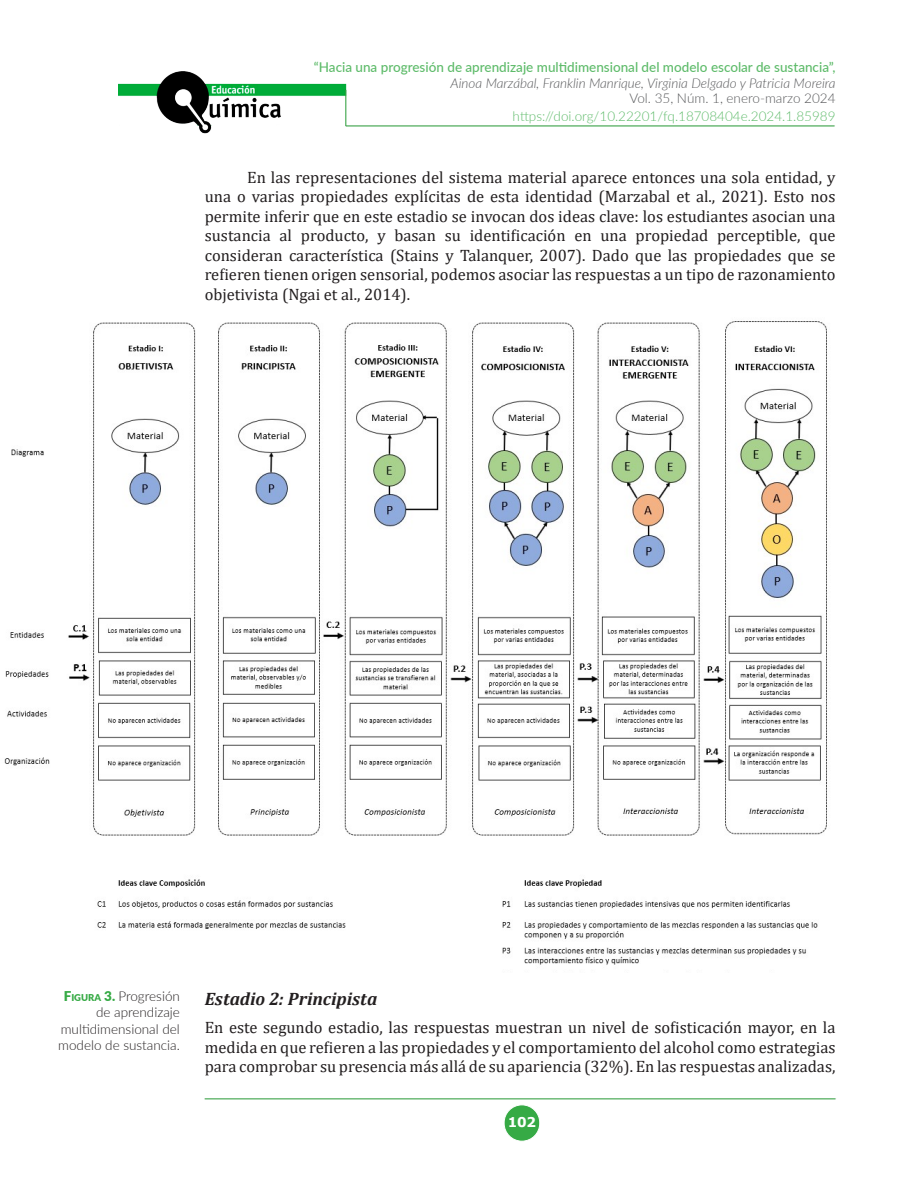
<style>
.page{position:relative;width:918px;height:1188px;background:#fff}
.page>*{position:absolute;margin:0;border:0;box-sizing:border-box;transform-origin:0 0}
.Subsubtitulo{font:italic 700 18px "Cambria";letter-spacing:.005em;color:#231f20}
.P-San{font:16.5px/19.5px "Cambria";color:#231f20;text-align:justify}
.P-SinSan{font:16.5px/19.5px "Cambria";color:#231f20;text-align:justify}
.t1{font:500 13.5px "Lato";color:#5ebb6a}
.PieImg{font:300 13.5px/16.5px "Lato";color:#231f20;text-align:right}
.t2{font:italic 300 13.5px "Lato";color:#57585a}
.t3{font:300 13.5px "Lato";color:#5ebb6a}
.t4{font:300 13.5px "Lato";color:#57585a}
.t5{font:700 13.5px "Verdana";color:#fff}
.s1{font-weight:900;color:#36aa45}
.s2{font-weight:900;font-size:9.45px;color:#36aa45}
</style>
<div class="page">
<div style="left:504px;top:1105px;width:36px;height:36px;background:#36aa45;border-radius:18px"></div>
<div style="left:504px;top:1104px;width:36px;height:38px;border:1px solid #fff;border-radius:18px"></div>
<img style="left:119px;top:72px;width:228px;height:62px">
<hr style="left:345px;top:125px;width:491px;height:2px;background:#85c38d">
<hr style="left:346px;top:126px;width:489px;height:1px;background:#36aa45">
<hr style="left:345px;top:89px;width:2px;height:38px;background:#231f20;opacity:.44">
<hr style="left:346px;top:90px;width:1px;height:36px;background:#36aa45">
<hr style="left:204px;top:1098px;width:632px;height:2px;background:#76be7f">
<hr style="left:205px;top:1099px;width:631px;height:1px;background:#36aa45">
<img style="left:4px;top:321px;width:823px;height:644px">
<p class="t1" style="left:314px;top:57px;width:523px">“Hacia una progresión de aprendizaje multidimensional del modelo escolar de sustancia”,</p>
<p class="t2" style="left:451px;top:74px;width:387px">Ainoa Marzábal, Franklin Manrique, Virginia Delgado y Patricia Moreira</p>
<p class="t4" style="left:629px;top:89px;width:208px">Vol. 35, Núm. 1, enero-marzo 2024</p>
<p class="t3" style="left:513px;top:107px;width:324px">https://doi.org/10.22201/fq.18708404e.2024.1.85989</p>
<p class="P-San" style="left:205px;top:167px;width:632px;text-indent:43px">En las representaciones del sistema material aparece entonces una sola entidad, y una o varias propiedades explícitas de esta identidad (Marzabal et al., 2021). Esto nos permite inferir que en este estadio se invocan dos ideas clave: los estudiantes asocian una sustancia al producto, y basan su identificación en una propiedad perceptible, que consideran característica (Stains y Talanquer, 2007). Dado que las propiedades que se refieren tienen origen sensorial, podemos asociar las respuestas a un tipo de razonamiento objetivista (Ngai et al., 2014).</p>
<p class="PieImg" style="left:58px;top:987px;width:123px"><span class="s1">F</span><span class="s2">IGURA</span> <span class="s1">3.</span> Progresión de aprendizaje multidimensional del modelo de sustancia.</p>
<p class="Subsubtitulo" style="left:205px;top:986px;width:174px">Estadio 2: Principista</p>
<p class="P-SinSan" style="left:205px;top:1018px;width:632px">En este segundo estadio, las respuestas muestran un nivel de sofisticación mayor, en la medida en que refieren a las propiedades y el comportamiento del alcohol como estrategias para comprobar su presencia más allá de su apariencia (32%). En las respuestas analizadas,</p>
<p class="t5" style="left:508px;top:1113px;width:30px">102</p>
</div>
